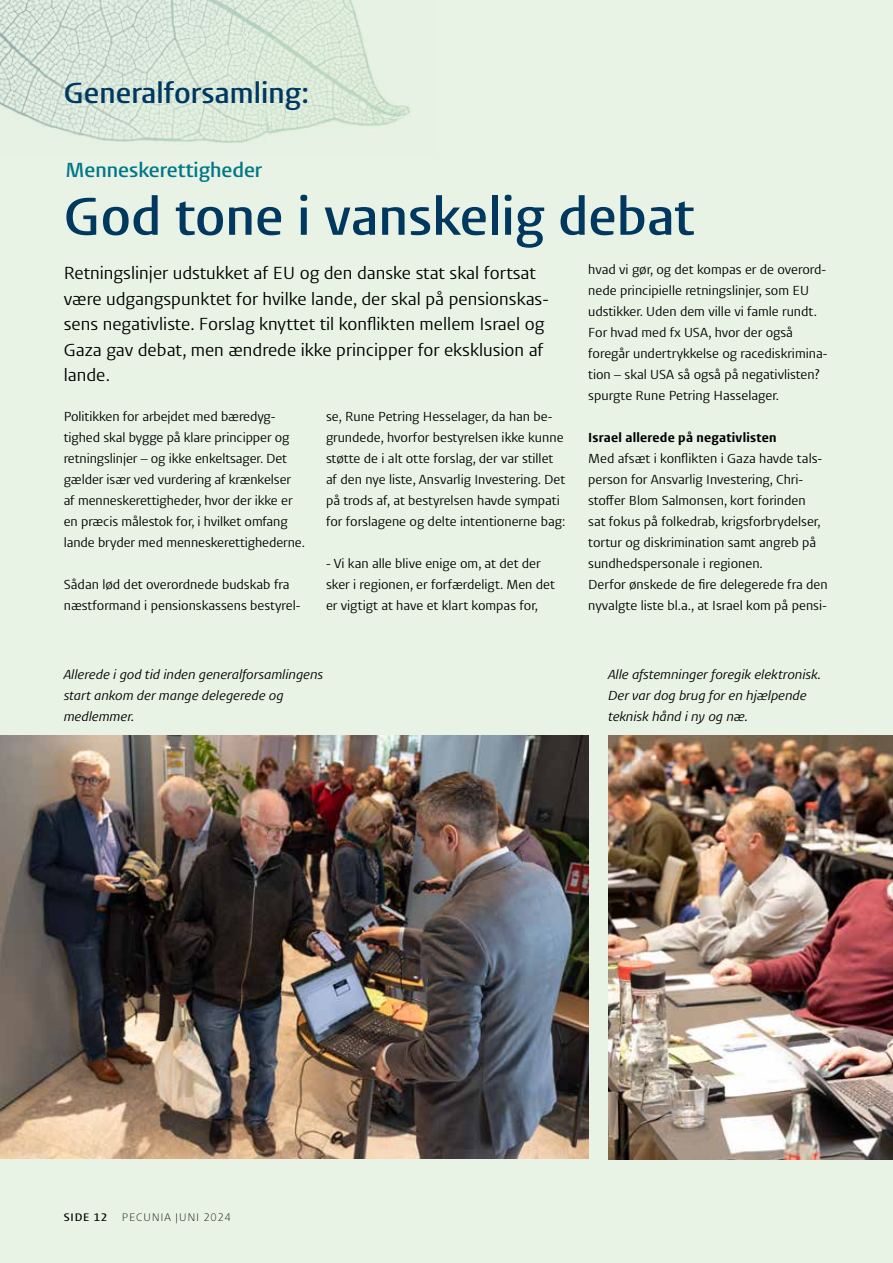
<style>
.page{position:relative;width:893px;height:1263px;background:#e8f3e5}
.page>*{position:absolute;margin:0;border:0;box-sizing:border-box;transform-origin:0 0}
.t1{font:600 54.6px "Aad Pro";color:#003860}
.t2{font:600 30px "Aad Pro";color:#003860}
.t3{font:600 21px "Aad Pro";color:#007687}
.t4{font:18px/25.5px "Aad Pro";color:#000}
.t5{font:13.5px/21px "Aad Pro";color:#000}
.t6{font:italic 13.5px/21px "Aad Pro";color:#000}
.t7{font:700 13.5px "Aad Pro";letter-spacing:.015em;color:#000}
.t8{font:300 11.25px "Aad Pro";letter-spacing:.07em;color:#000}
.t9{font:600 11.25px "Aad Pro";letter-spacing:.07em;color:#000}
</style>
<div class="page">
<img style="left:0;top:0;width:410px;height:143px">
<img style="left:0;top:736px;width:588px;height:422px">
<img style="left:608px;top:736px;width:285px;height:424px">
<h2 class="t2" style="left:64px;top:68px;width:247px">Generalforsamling:</h2>
<h3 class="t3" style="left:66px;top:152px;width:198px">Menneskerettigheder</h3>
<h1 class="t1" style="left:64px;top:171px;width:632px">God tone i vanskelig debat</h1>
<p class="t4" style="left:64px;top:259px;width:486px">Retningslinjer udstukket af EU og den danske stat skal fortsat være udgangspunktet for hvilke lande, der skal på pensionskas&shy;sens negativliste. Forslag knyttet til konflikten mellem Israel og Gaza gav debat, men ændrede ikke principper for eksklusion af lande.</p>
<p class="t5" style="left:64px;top:404px;width:243px">Politikken for arbejdet med bæredyg&shy;tighed skal bygge på klare principper og retningslinjer – og ikke enkeltsager. Det gælder især ved vurdering af krænkelser af menneskerettigheder, hvor der ikke er en præcis målestok for, i hvilket omfang lande bryder med menneskerettighederne.</p>
<p class="t5" style="left:64px;top:572px;width:238px">Sådan lød det overordnede budskab fra næstformand i pensionskassens bestyrel-</p>
<p class="t5" style="left:326px;top:404px;width:241px">se, Rune Petring Hesselager, da han be&shy;grundede, hvorfor bestyrelsen ikke kunne støtte de i alt otte forslag, der var stillet af den nye liste, Ansvarlig Investering. Det på trods af, at bestyrelsen havde sympati for forslagene og delte intentionerne bag:</p>
<p class="t5" style="left:326px;top:551px;width:230px">- Vi kan alle blive enige om, at det der sker i regionen, er forfærdeligt. Men det er vigtigt at have et klart kompas for,</p>
<p class="t5" style="left:588px;top:257px;width:241px">hvad vi gør, og det kompas er de overord&shy;nede principielle retningslinjer, som EU udstikker. Uden dem ville vi famle rundt.<br>For hvad med fx USA, hvor der også foregår undertrykkelse og racediskrimina&shy;tion – skal USA så også på negativlisten? spurgte Rune Petring Hasselager.</p>
<p class="t7" style="left:588px;top:426px;width:190px">Israel allerede på negativlisten</p>
<p class="t5" style="left:588px;top:446px;width:241px">Med afsæt i konflikten i Gaza havde tals&shy;person for Ansvarlig Investering, Chri&shy;stoffer Blom Salmonsen, kort forinden<br>sat fokus på folkedrab, krigsforbrydelser, tortur og diskrimination samt angreb på sundhedspersonale i regionen.<br>Derfor ønskede de fire delegerede fra den nyvalgte liste bl.a., at Israel kom på pensi-</p>
<p class="t6" style="left:64px;top:662px;width:261px">Allerede i god tid inden generalforsamlingens start ankom der mange delegerede og medlemmer.</p>
<p class="t6" style="left:608px;top:662px;width:214px">Alle afstemninger foregik elektronisk.<br>Der var dog brug for en hjælpende teknisk hånd i ny og næ.</p>
<p class="t9" style="left:64px;top:1208px;width:45px">SIDE 12</p>
<p class="t8" style="left:122px;top:1208px;width:110px">PECUNIA JUNI 2024</p>
</div>
